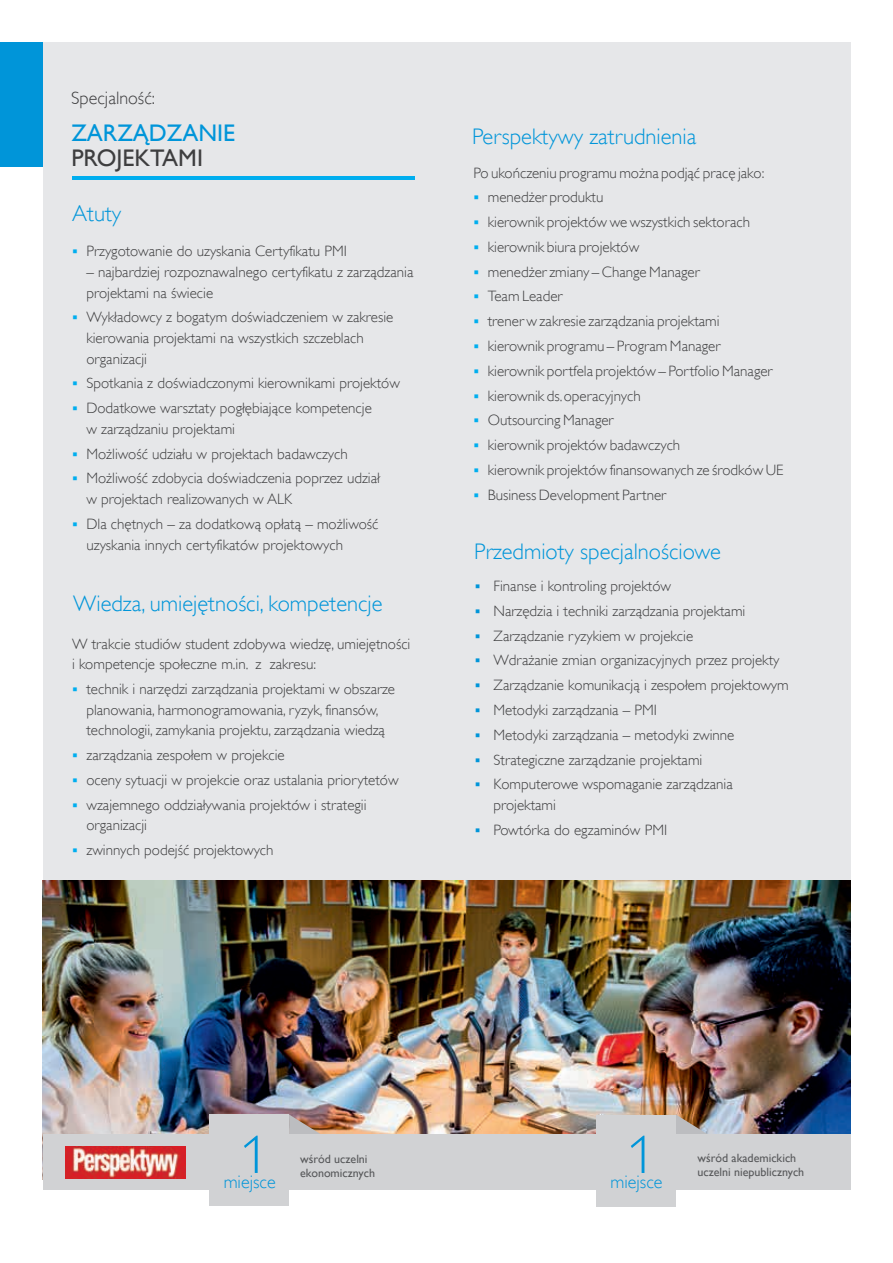
<style>
.page{position:relative;width:893px;height:1263px;background:#fff}
.page>*{position:absolute;margin:0;border:0;box-sizing:border-box;transform-origin:0 0}
.t1{font:300 54px "Gill Sans Alt One";color:#0095d9}
.t2{font:24px "Gill Sans";color:#0095d9}
.t3{font:24px "Gill Sans";color:#3e3e3f}
.t4{font:300 22.5px "Gill Sans Alt One";color:#0095d9}
.t5{font:300 18.15px "Gill Sans Alt One";color:#0095d9}
.t6{font:300 18px "Gill Sans Alt One";color:#3e3e3f}
.t7{font:300 15px/20.7px "Gill Sans Alt One";color:#3e3e3f}
.t8{font:12px/14px "Gill Sans";color:#57585a}
.s1{color:#00aeef}
.s2{color:#0095d9}
</style>
<div class="page">
<div style="left:43px;top:43px;width:807px;height:1136px;background:#e6e7e9"></div>
<div style="left:0;top:42px;width:43px;height:125px;background:#0095d9"></div>
<hr style="left:73px;top:176px;width:342px;height:4px;background:#00aeef">
<img style="left:43px;top:880px;width:807px;height:254px">
<svg style="left:289px;top:1114px;width:40px;height:20px"></svg>
<svg style="left:676px;top:1114px;width:40px;height:20px"></svg>
<div style="left:43px;top:1134px;width:807px;height:56px;background:#d1d2d4"></div>
<div style="left:210px;top:1114px;width:79px;height:92px;background:#d1d2d4"></div>
<div style="left:597px;top:1114px;width:79px;height:92px;background:#d1d2d4"></div>
<img style="left:65px;top:1146px;width:120px;height:32px">
<p class="t6" style="left:71px;top:86px;width:85px">Specjalność:</p>
<h2 class="t2" style="left:71px;top:119px;width:165px">ZARZĄDZANIE</h2>
<h2 class="t3" style="left:71px;top:144px;width:133px">PROJEKTAMI</h2>
<h3 class="t4" style="left:72px;top:199px;width:51px">Atuty</h3>
<p class="t7" style="left:72px;top:241px;width:276px"><span class="s1">▪</span> Przygotowanie do uzyskania Certyfikatu PMI</p>
<p class="t7" style="left:86px;top:262px;width:329px">– najbardziej rozpoznawalnego certyfikatu z zarządzania projektami na świecie</p>
<p class="t7" style="left:86px;top:307px;width:308px;text-indent:-14px"><span class="s1">▪</span> Wykładowcy z bogatym doświadczeniem w zakresie kierowania projektami na wszystkich szczeblach organizacji</p>
<p class="t7" style="left:72px;top:373px;width:329px"><span class="s1">▪</span> Spotkania z doświadczonymi kierownikami projektów</p>
<p class="t7" style="left:86px;top:398px;width:287px;text-indent:-14px"><span class="s1">▪</span> Dodatkowe warsztaty pogłębiające kompetencje w zarządzaniu projektami</p>
<p class="t7" style="left:72px;top:443px;width:277px"><span class="s1">▪</span> Możliwość udziału w projektach badawczych</p>
<p class="t7" style="left:86px;top:468px;width:295px;text-indent:-14px"><span class="s1">▪</span> Możliwość zdobycia doświadczenia poprzez udział w projektach realizowanych w ALK</p>
<p class="t7" style="left:86px;top:514px;width:293px;text-indent:-14px"><span class="s1">▪</span> Dla chętnych – za dodatkową opłatą – możliwość uzyskania innych certyfikatów projektowych</p>
<h3 class="t4" style="left:73px;top:589px;width:311px">Wiedza, umiejętności, kompetencje</h3>
<p class="t7" style="left:72px;top:633px;width:340px">W trakcie studiów student zdobywa wiedzę, umiejętności i kompetencje społeczne m.in. z zakresu:</p>
<p class="t7" style="left:72px;top:679px;width:325px;text-align:center"><span class="s1">▪</span> technik i narzędzi zarządzania projektami w obszarze planowania, harmonogramowania, ryzyk, finansów, technologii, zamykania projektu, zarządzania wiedzą</p>
<p class="t7" style="left:72px;top:745px;width:214px"><span class="s1">▪</span> zarządzania zespołem w projekcie</p>
<p class="t7" style="left:72px;top:770px;width:328px"><span class="s1">▪</span> oceny sytuacji w projekcie oraz ustalania priorytetów</p>
<p class="t7" style="left:86px;top:794px;width:282px;text-indent:-14px"><span class="s1">▪</span> wzajemnego oddziaływania projektów i strategii organizacji</p>
<p class="t7" style="left:72px;top:840px;width:203px"><span class="s1">▪</span> zwinnych podejść projektowych</p>
<h3 class="t4" style="left:472px;top:122px;width:226px">Perspektywy zatrudnienia</h3>
<p class="t7" style="left:473px;top:162px;width:292px">Po ukończeniu programu można podjąć pracę jako:</p>
<p class="t7" style="left:473px;top:187px;width:131px"><span class="s1">▪</span> menedżer produktu</p>
<p class="t7" style="left:473px;top:212px;width:278px"><span class="s1">▪</span> kierownik projektów we wszystkich sektorach</p>
<p class="t7" style="left:473px;top:237px;width:167px"><span class="s1">▪</span> kierownik biura projektów</p>
<p class="t7" style="left:473px;top:261px;width:228px"><span class="s1">▪</span> menedżer zmiany – Change Manager</p>
<p class="t7" style="left:473px;top:286px;width:91px"><span class="s1">▪</span> Team Leader</p>
<p class="t7" style="left:473px;top:311px;width:248px"><span class="s1">▪</span> trener w zakresie zarządzania projektami</p>
<p class="t7" style="left:473px;top:336px;width:248px"><span class="s1">▪</span> kierownik programu – Program Manager</p>
<p class="t7" style="left:473px;top:360px;width:301px"><span class="s1">▪</span> kierownik portfela projektów – Portfolio Manager</p>
<p class="t7" style="left:473px;top:385px;width:169px"><span class="s1">▪</span> kierownik ds. operacyjnych</p>
<p class="t7" style="left:473px;top:410px;width:142px"><span class="s1">▪</span> Outsourcing Manager</p>
<p class="t7" style="left:473px;top:435px;width:208px"><span class="s1">▪</span> kierownik projektów badawczych</p>
<p class="t7" style="left:473px;top:460px;width:312px"><span class="s1">▪</span> kierownik projektów finansowanych ze środków UE</p>
<p class="t7" style="left:473px;top:484px;width:194px"><span class="s1">▪</span> Business Development Partner</p>
<h3 class="t4" style="left:474px;top:536px;width:248px">Przedmioty specjalnościowe</h3>
<p class="t7" style="left:475px;top:576px;width:198px"><span class="s2">▪</span> Finanse i kontroling projektów</p>
<p class="t7" style="left:475px;top:601px;width:272px"><span class="s2">▪</span> Narzędzia i techniki zarządzania projektami</p>
<p class="t7" style="left:475px;top:625px;width:220px"><span class="s2">▪</span> Zarządzanie ryzykiem w projekcie</p>
<p class="t7" style="left:475px;top:650px;width:306px"><span class="s2">▪</span> Wdrażanie zmian organizacyjnych przez projekty</p>
<p class="t7" style="left:475px;top:675px;width:315px"><span class="s2">▪</span> Zarządzanie komunikacją i zespołem projektowym</p>
<p class="t7" style="left:475px;top:700px;width:184px"><span class="s2">▪</span> Metodyki zarządzania – PMI</p>
<p class="t7" style="left:475px;top:724px;width:261px"><span class="s2">▪</span> Metodyki zarządzania – metodyki zwinne</p>
<p class="t7" style="left:475px;top:749px;width:229px"><span class="s2">▪</span> Strategiczne zarządzanie projektami</p>
<p class="t7" style="left:493px;top:774px;width:241px;text-indent:-19px"><span class="s2">▪</span> Komputerowe wspomaganie zarządzania projektami</p>
<p class="t7" style="left:475px;top:819px;width:194px"><span class="s2">▪</span> Powtórka do egzaminów PMI</p>
<h1 class="t1" style="left:241px;top:1119px;width:28px">1</h1>
<h1 class="t1" style="left:628px;top:1119px;width:28px">1</h1>
<p class="t8" style="left:300px;top:1152px;width:76px">wśród uczelni ekonomicznych</p>
<p class="t5" style="left:224px;top:1170px;width:54px">miejsce</p>
<p class="t5" style="left:610px;top:1170px;width:54px">miejsce</p>
<p class="t8" style="left:697px;top:1151px;width:108px">wśród akademickich uczelni niepublicznych</p>
</div>
